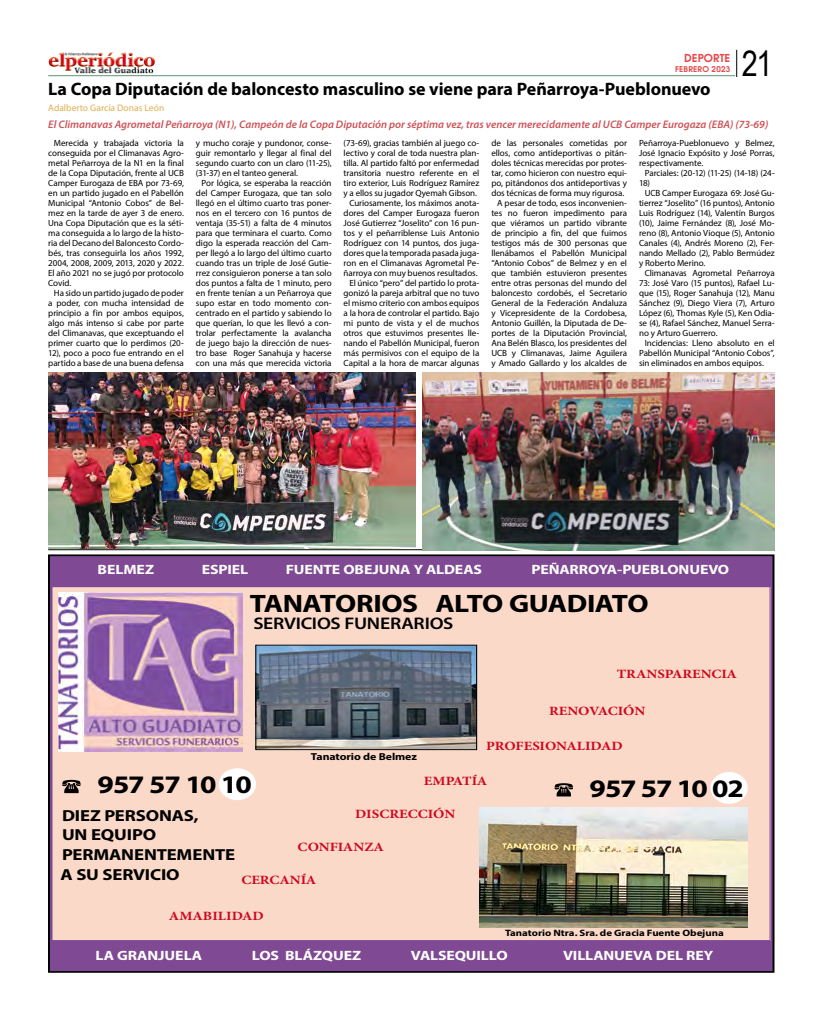
<style>
.page{position:relative;width:823px;height:1021px;background:#fff}
.page>*{position:absolute;margin:0;border:0;box-sizing:border-box;transform-origin:0 0}
.t1{font:35px "Arial Narrow";color:#000}
.t2{font:700 25.3px "Myriad Pro";letter-spacing:-.025em;color:#000;scale:1.17 1}
.t3{font:700 18px "Myriad Pro";letter-spacing:-.005em;color:#000}
.t4{font:600 16.9px "Myriad Pro";letter-spacing:-.01em;color:#000;scale:1.17 1}
.t5{font:700 16px/19.2px "Myriad Pro";letter-spacing:-.005em;color:#000;scale:1.17 1}
.t6{font:700 13.5px "Myriad Pro";letter-spacing:-.005em;color:#fff;scale:1.17 1}
.t7{font:700 12.6px "Minion Pro";color:#cd071e;scale:1.17 1}
.t8{font:700 12.6px "Minion Pro";letter-spacing:-.02em;color:#cd071e;scale:1.17 1}
.t9{font:italic 600 11px "Myriad Pro";color:#ce5257}
.t10{font:700 11px "Avian";letter-spacing:.005em;color:#e74b4c}
.t11{font:700 10.1px "Myriad Pro";letter-spacing:-.005em;color:#000;scale:1.17 1}
.t12{font:9.5px "Myriad Pro";color:#e1ac50}
.t13{font:700 9.3px "Myriad Pro";letter-spacing:-.005em;color:#000;scale:1.17 1}
.t14{font:9px/10px "Myriad Pro";letter-spacing:-.005em;color:#000;text-align:justify}
.t15{font:700 8px "Avian";letter-spacing:.025em;color:#e74b4c}
</style>
<div class="page">
<img style="left:49px;top:52px;width:106px;height:22px">
<svg style="left:736px;top:50px;width:1px;height:27px"></svg>
<hr style="left:48px;top:75px;width:686px;height:1px;background:#5f9472">
<div style="left:49px;top:555px;width:724px;height:416px;background:#7f4993"></div>
<div style="left:48px;top:554px;width:726px;height:418px;border:2px solid #000"></div>
<div style="left:52px;top:586px;width:717px;height:354px;background:#fbd9c8"></div>
<div style="left:218px;top:768px;width:38px;height:32px;background:#fff;border-radius:50%"></div>
<svg style="left:62px;top:779px;width:19px;height:14px"></svg>
<svg style="left:554px;top:783px;width:18px;height:13px"></svg>
<div style="left:710px;top:772px;width:37px;height:31px;background:#fff;border-radius:50%"></div>
<img style="left:59px;top:592px;width:184px;height:159px">
<img style="left:479px;top:807px;width:268px;height:120px">
<img style="left:257px;top:647px;width:217px;height:101px">
<div style="left:255px;top:645px;width:221px;height:105px;border:1px solid #000"></div>
<hr style="left:48px;top:549px;width:726px;height:1px;background:#000">
<img style="left:48px;top:373px;width:367px;height:176px">
<img style="left:422px;top:373px;width:352px;height:177px">
<p class="t10" style="left:683px;top:51px;width:48px">DEPORTE</p>
<p class="t15" style="left:674px;top:64px;width:57px">FEBRERO 2023</p>
<h1 class="t1" style="left:741px;top:38px;width:32px">21</h1>
<h3 class="t3" style="left:48px;top:77px;width:663px">La Copa Diputación de baloncesto masculino se viene para Peñarroya-Pueblonuevo</h3>
<p class="t9" style="left:48px;top:117px;width:721px">El Climanavas Agrometal Peñarroya (N1), Campeón de la Copa Diputación por séptima vez, tras vencer merecidamente al UCB Camper Eurogaza (EBA) (73-69)</p>
<p class="t12" style="left:48px;top:102px;width:117px">Adalberto García Donas León</p>
<p class="t14" style="left:48px;top:137px;width:137px;text-indent:6px">Merecida y trabajada victoria la conseguida por el Climanavas Agro&shy;metal Peñarroya de la N1 en la final de la Copa Diputación, frente al UCB Camper Eurogaza de EBA por 73-69, en un partido jugado en el Pabellón Municipal “Antonio Cobos” de Bel&shy;mez en la tarde de ayer 3 de enero.<br>Una Copa Diputación que es la séti&shy;ma conseguida a lo largo de la histo&shy;ria del Decano del Baloncesto Cordo&shy;bés, tras conseguirla los años 1992, 2004, 2008, 2009, 2013, 2020 y 2022.<br>El año 2021 no se jugó por protocolo Covid.</p>
<p class="t14" style="left:48px;top:287px;width:137px;text-indent:6px">Ha sido un partido jugado de poder a poder, con mucha intensidad de principio a fin por ambos equipos, algo más intenso si cabe por parte del Climanavas, que exceptuando el primer cuarto que lo perdimos (20- 12), poco a poco fue entrando en el partido a base de una buena defensa</p>
<p class="t14" style="left:196px;top:137px;width:137px">y mucho coraje y pundonor, conse&shy;guir remontarlo y llegar al final del segundo cuarto con un claro (11-25), (31-37) en el tanteo general.</p>
<p class="t14" style="left:196px;top:177px;width:137px;text-indent:6px">Por lógica, se esperaba la reacción del Camper Eurogaza, que tan solo llegó en el último cuarto tras poner&shy;nos en el tercero con 16 puntos de ventaja (35-51) a falta de 4 minutos para que terminara el cuarto. Como digo la esperada reacción del Cam&shy;per llegó a lo largo del último cuarto cuando tras un triple de José Gutie&shy;rrez consiguieron ponerse a tan solo dos puntos a falta de 1 minuto, pero en frente tenían a un Peñarroya que supo estar en todo momento con&shy;centrado en el partido y sabiendo lo que querían, lo que les llevó a con&shy;trolar perfectamente la avalancha de juego bajo la dirección de nues&shy;tro base Roger Sanahuja y hacerse con una más que merecida victoria</p>
<p class="t14" style="left:343px;top:137px;width:137px;text-align:right">(73-69), gracias también al juego co&shy;lectivo y coral de toda nuestra plan&shy;tilla. Al partido faltó por enfermedad transitoria nuestro referente en el tiro exterior, Luis Rodríguez Ramírez y a ellos su jugador Qyemah Gibson.<br>Curiosamente, los máximos anota&shy;dores del Camper Eurogaza fueron José Gutierrez “Joselito” con 16 pun&shy;tos y el peñarriblense Luis Antonio Rodríguez con 14 puntos, dos juga&shy;dores que la temporada pasada juga&shy;ron en el Climanavas Agrometal Pe&shy;ñarroya con muy buenos resultados.<br>El único “pero” del partido lo prota&shy;gonizó la pareja arbitral que no tuvo el mismo criterio con ambos equipos a la hora de controlar el partido. Bajo mi punto de vista y el de muchos otros que estuvimos presentes lle&shy;nando el Pabellón Municipal, fueron más permisivos con el equipo de la Capital a la hora de marcar algunas</p>
<p class="t14" style="left:491px;top:137px;width:137px;text-align:right">de las personales cometidas por ellos, como antideportivas o pitán&shy;doles técnicas merecidas por protes&shy;tar, como hicieron con nuestro equi&shy;po, pitándonos dos antideportivas y dos técnicas de forma muy rigurosa.<br>A pesar de todo, esos inconvenien&shy;tes no fueron impedimento para que viéramos un partido vibrante de principio a fin, del que fuimos testigos más de 300 personas que llenábamos el Pabellón Municipal “Antonio Cobos” de Belmez y en el que también estuvieron presentes entre otras personas del mundo del baloncesto cordobés, el Secretario General de la Federación Andaluza y Vicepresidente de la Cordobesa, Antonio Guillén, la Diputada de De&shy;portes de la Diputación Provincial, Ana Belén Blasco, los presidentes del UCB y Climanavas, Jaime Aguilera y Amado Gallardo y los alcaldes de</p>
<p class="t14" style="left:638px;top:137px;width:137px">Peñarroya-Pueblonuevo y Belmez, José Ignacio Expósito y José Porras, respectivamente.</p>
<p class="t14" style="left:638px;top:167px;width:137px;text-indent:6px">Parciales: (20-12) (11-25) (14-18) (24-<br>18)</p>
<p class="t14" style="left:638px;top:187px;width:137px;text-indent:6px">UCB Camper Eurogaza 69: José Gu&shy;tierrez “Joselito” (16 puntos), Antonio Luis Rodríguez (14), Valentín Burgos (10), Jaime Fernández (8), José Mo&shy;reno (8), Antonio Vioque (5), Antonio Canales (4), Andrés Moreno (2), Fer&shy;nando Mellado (2), Pablo Bermúdez y Roberto Merino.</p>
<p class="t14" style="left:638px;top:267px;width:137px;text-indent:6px">Climanavas Agrometal Peñarroya 73: José Varo (15 puntos), Rafael Lu&shy;que (15), Roger Sanahuja (12), Manu Sánchez (9), Diego Viera (7), Arturo López (6), Thomas Kyle (5), Ken Odia&shy;se (4), Rafael Sánchez, Manuel Serra&shy;no y Arturo Guerrero.</p>
<p class="t14" style="left:638px;top:337px;width:137px;text-indent:6px">Incidencias: Lleno absoluto en el Pabellón Municipal “Antonio Cobos”, sin eliminados en ambos equipos.</p>
<h3 class="t6" style="left:97px;top:560px;width:50px">BELMEZ</h3>
<h3 class="t6" style="left:202px;top:560px;width:41px">ESPIEL</h3>
<h3 class="t6" style="left:285px;top:560px;width:169px">FUENTE OBEJUNA Y ALDEAS</h3>
<h3 class="t6" style="left:531px;top:560px;width:170px">PEÑARROYA-PUEBLONUEVO</h3>
<h2 class="t2" style="left:250px;top:586px;width:342px">TANATORIOS ALTO GUADIATO</h2>
<h3 class="t4" style="left:253px;top:613px;width:172px">SERVICIOS FUNERARIOS</h3>
<h3 class="t7" style="left:616px;top:664px;width:104px">TRANSPARENCIA</h3>
<h3 class="t7" style="left:548px;top:702px;width:84px">RENOVACIÓN</h3>
<p class="t11" style="left:311px;top:750px;width:92px">Tanatorio de Belmez</p>
<h3 class="t7" style="left:486px;top:737px;width:118px">PROFESIONALIDAD</h3>
<h3 class="t8" style="left:423px;top:771px;width:56px">EMPATÍA</h3>
<h3 class="t7" style="left:355px;top:805px;width:87px">DISCRECCIÓN</h3>
<h2 class="t2" style="left:97px;top:768px;width:134px">957 57 10 10</h2>
<h2 class="t2" style="left:589px;top:772px;width:134px">957 57 10 02</h2>
<h3 class="t5" style="left:62px;top:805px;width:149px">DIEZ PERSONAS,<br>UN EQUIPO<br>PERMANENTEMENTE</h3>
<h3 class="t7" style="left:297px;top:838px;width:75px">CONFIANZA</h3>
<h3 class="t5" style="left:60px;top:864px;width:103px">A SU SERVICIO</h3>
<h3 class="t7" style="left:241px;top:870px;width:65px">CERCANÍA</h3>
<h3 class="t7" style="left:169px;top:906px;width:82px">AMABILIDAD</h3>
<p class="t13" style="left:505px;top:926px;width:188px">Tanatorio Ntra. Sra. de Gracia Fuente Obejuna</p>
<h3 class="t6" style="left:95px;top:946px;width:93px">LA GRANJUELA</h3>
<h3 class="t6" style="left:252px;top:946px;width:95px">LOS BLÁZQUEZ</h3>
<h3 class="t6" style="left:410px;top:946px;width:84px">VALSEQUILLO</h3>
<h3 class="t6" style="left:562px;top:946px;width:130px">VILLANUEVA DEL REY</h3>
</div>
